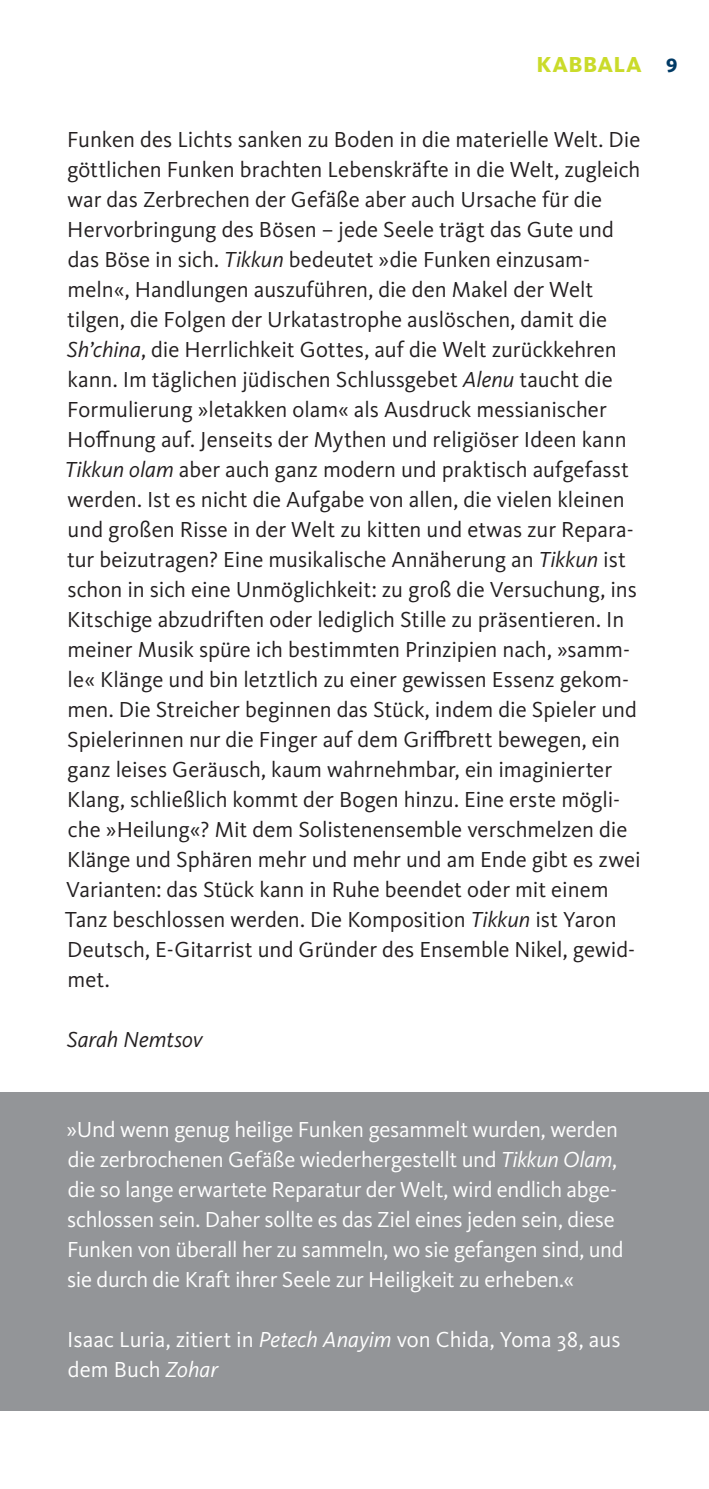
<style>
.page{position:relative;width:709px;height:1489px;background:#fff}
.page>*{position:absolute;margin:0;border:0;box-sizing:border-box;transform-origin:0 0}
.t1{font:22.5px/30px "WDR Sans";color:#231f20}
.t2{font:22.5px/30px "WDR Sans";letter-spacing:-.015em;color:#fff}
.t3{font:italic 22.5px "WDR Sans";color:#231f20}
.t4{font:800 22.5px "WDR Sans";letter-spacing:.025em;color:#cadb2a}
.s1{font-size:20px;color:#003a65}
.s2{font-style:italic}
</style>
<div class="page">
<div style="left:0;top:1092px;width:709px;height:318px;background:#939598"></div>
<p class="t4" style="left:536px;top:51px;width:143px">KABBALA <span class="s1">9</span></p>
<p class="t1" style="left:65px;top:124px;width:577px">Funken des Lichts sanken zu Boden in die materielle Welt. Die göttlichen Funken brachten Lebenskräfte in die Welt, zugleich war das Zerbrechen der Gefäße aber auch Ursache für die Hervorbringung des Bösen – jede Seele trägt das Gute und das Böse in sich. <span class="s2">Tikkun</span> bedeutet »die Funken einzusam&shy;meln«, Handlungen auszuführen, die den Makel der Welt tilgen, die Folgen der Urkatastrophe auslöschen, damit die <span class="s2">Sh’china</span>, die Herrlichkeit Gottes, auf die Welt zurückkehren kann. Im täglichen jüdischen Schlussgebet <span class="s2">Alenu</span> taucht die Formulierung »letakken olam« als Ausdruck messianischer Hoffnung auf. Jenseits der Mythen und religiöser Ideen kann <span class="s2">Tikkun olam</span> aber auch ganz modern und praktisch aufgefasst werden. Ist es nicht die Aufgabe von allen, die vielen kleinen und großen Risse in der Welt zu kitten und etwas zur Repara&shy;tur beizutragen? Eine musikalische Annäherung an <span class="s2">Tikkun</span> ist schon in sich eine Unmöglichkeit: zu groß die Versuchung, ins Kitschige abzudriften oder lediglich Stille zu präsentieren. In meiner Musik spüre ich bestimmten Prinzipien nach, »samm&shy;le« Klänge und bin letztlich zu einer gewissen Essenz gekom&shy;men. Die Streicher beginnen das Stück, indem die Spieler und Spielerinnen nur die Finger auf dem Griffbrett bewegen, ein ganz leises Geräusch, kaum wahrnehmbar, ein imaginierter Klang, schließlich kommt der Bogen hinzu. Eine erste mögli&shy;che »Heilung«? Mit dem Solistenensemble verschmelzen die Klänge und Sphären mehr und mehr und am Ende gibt es zwei Varianten: das Stück kann in Ruhe beendet oder mit einem Tanz beschlossen werden. Die Komposition <span class="s2">Tikkun</span> ist Yaron Deutsch, E-Gitarrist und Gründer des Ensemble Nikel, gewid&shy;met.</p>
<p class="t3" style="left:67px;top:1025px;width:137px">Sarah Nemtsov</p>
<p class="t2" style="left:66px;top:1114px;width:558px">»Und wenn genug heilige Funken gesammelt wurden, werden die zerbrochenen Gefäße wiederhergestellt und <span class="s2">Tikkun Olam</span>, die so lange erwartete Reparatur der Welt, wird endlich abge&shy;schlossen sein. Daher sollte es das Ziel eines jeden sein, diese Funken von überall her zu sammeln, wo sie gefangen sind, und sie durch die Kraft ihrer Seele zur Heiligkeit zu erheben.«</p>
<p class="t2" style="left:67px;top:1324px;width:555px">Isaac Luria, zitiert in <span class="s2">Petech Anayim</span> von Chida, Yoma 38, aus dem Buch <span class="s2">Zohar</span></p>
</div>
